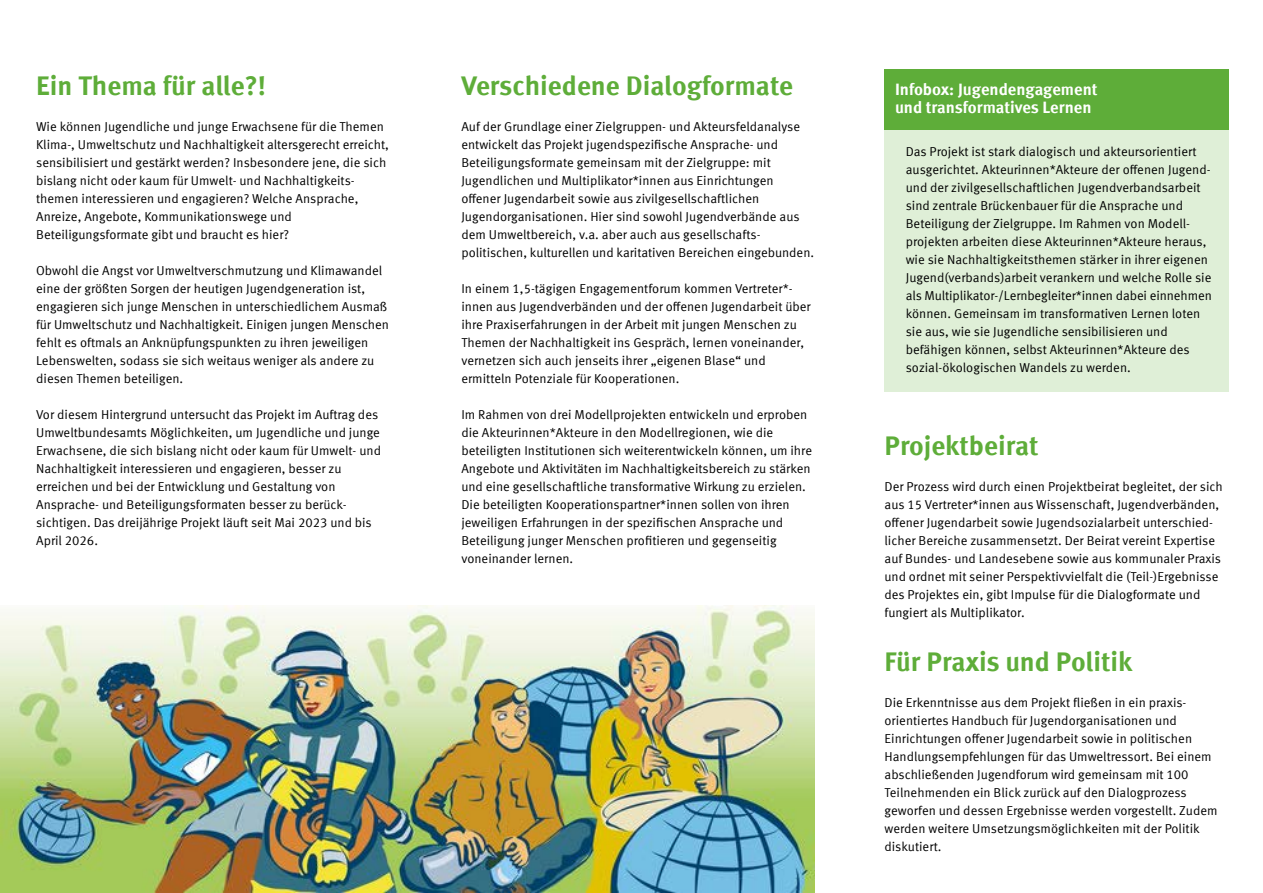
<style>
.page{position:relative;width:1263px;height:893px;background:#fff}
.page>*{position:absolute;margin:0;border:0;box-sizing:border-box;transform-origin:0 0}
.t1{font:700 27px "Meta Offc Pro";color:#5ead39}
.t2{font:700 16.5px/18px "Meta Offc Pro";color:#fff}
.t3{font:12.9px/18px "Meta Offc Pro Norm";color:#000}
</style>
<div class="page">
<img style="left:0;top:605px;width:814px;height:288px">
<div style="left:884px;top:128px;width:345px;height:263px;background:#dfefd7"></div>
<div style="left:884px;top:69px;width:345px;height:60px;background:#5ead39"></div>
<h1 class="t1" style="left:36px;top:64px;width:231px">Ein Thema für alle?!</h1>
<p class="t3" style="left:36px;top:116px;width:354px">Wie können Jugendliche und junge Erwachsene für die Themen Klima-, Umweltschutz und Nachhaltigkeit altersgerecht erreicht, sensibilisiert und gestärkt werden? Insbesondere jene, die sich bislang nicht oder kaum für Umwelt- und Nachhaltigkeits&shy;themen interessieren und engagieren? Welche Ansprache, Anreize, Angebote, Kommunikationswege und Beteiligungsformate gibt und braucht es hier?</p>
<p class="t3" style="left:36px;top:260px;width:354px">Obwohl die Angst vor Umweltverschmutzung und Klimawandel eine der größten Sorgen der heutigen Jugendgeneration ist, engagieren sich junge Menschen in unterschiedlichem Ausmaß für Umweltschutz und Nachhaltigkeit. Einigen jungen Menschen fehlt es oftmals an Anknüpfungspunkten zu ihren jeweiligen Lebenswelten, sodass sie sich weitaus weniger als andere zu diesen Themen beteiligen.</p>
<p class="t3" style="left:36px;top:404px;width:346px">Vor diesem Hintergrund untersucht das Projekt im Auftrag des Umweltbundesamts Möglichkeiten, um Jugendliche und junge Erwachsene, die sich bislang nicht oder kaum für Umwelt- und Nachhaltigkeit interessieren und engagieren, besser zu erreichen und bei der Entwicklung und Gestaltung von Ansprache- und Beteiligungsformaten besser zu berück&shy;sichtigen. Das dreijährige Projekt läuft seit Mai 2023 und bis April 2026.</p>
<h1 class="t1" style="left:461px;top:64px;width:333px">Verschiedene Dialogformate</h1>
<p class="t3" style="left:461px;top:116px;width:354px">Auf der Grundlage einer Zielgruppen- und Akteursfeldanalyse entwickelt das Projekt jugendspezifische Ansprache- und Beteiligungsformate gemeinsam mit der Zielgruppe: mit Jugendlichen und Multiplikator*innen aus Einrichtungen offener Jugendarbeit sowie aus zivilgesellschaftlichen -Jugendorganisationen. Hier sind sowohl Jugendverbände aus dem Umweltbereich, v.a. aber auch aus gesellschafts&shy;politischen, kulturellen und karitativen Bereichen eingebunden.</p>
<p class="t3" style="left:461px;top:278px;width:351px">In einem 1,5-tägigen Engagementforum kommen Vertreter*- innen aus Jugendverbänden und der offenen Jugendarbeit über ihre Praxiserfahrungen in der Arbeit mit jungen Menschen zu Themen der Nachhaltigkeit ins Gespräch, lernen voneinander, vernetzen sich auch jenseits ihrer „eigenen Blase“ und ermitteln Potenziale für Kooperationen.</p>
<p class="t3" style="left:461px;top:404px;width:352px">Im Rahmen von drei Modellprojekten entwickeln und erproben die Akteurinnen*Akteure in den Modellregionen, wie die beteiligten Institutionen sich weiterentwickeln können, um ihre Angebote und Aktivitäten im Nachhaltigkeitsbereich zu stärken und eine gesellschaftliche transformative Wirkung zu erzielen.<br>Die beteiligten Kooperationspartner*innen sollen von ihren jeweiligen Erfahrungen in der spezifischen Ansprache und Beteiligung junger Menschen profitieren und gegenseitig voneinander lernen.</p>
<h2 class="t2" style="left:895px;top:79px;width:204px">Infobox: Jugendengagement und transformatives Lernen</h2>
<p class="t3" style="left:906px;top:142px;width:308px">Das Projekt ist stark dialogisch und akteursorientiert ausgerichtet. Akteurinnen*Akteure der offenen Jugend&shy;und der zivilgesellschaftlichen Jugendverbandsarbeit sind zentrale Brückenbauer für die Ansprache und Beteiligung der Zielgruppe. Im Rahmen von Modell&shy;projekten arbeiten diese Akteurinnen*Akteure heraus, wie sie Nachhaltigkeitsthemen stärker in ihrer eigenen Jugend(verbands)arbeit verankern und welche Rolle sie als Multiplikator-/Lernbegleiter*innen dabei einnehmen können. Gemeinsam im transformativen Lernen loten sie aus, wie sie Jugendliche sensibilisieren und befähigen können, selbst Akteurinnen*Akteure des sozial-ökologischen Wandels zu werden.</p>
<h1 class="t1" style="left:884px;top:424px;width:156px">Projektbeirat</h1>
<p class="t3" style="left:884px;top:476px;width:340px">Der Prozess wird durch einen Projektbeirat begleitet, der sich aus 15 Vertreter*innen aus Wissenschaft, Jugendverbänden, offener Jugendarbeit sowie Jugendsozialarbeit unterschied&shy;licher Bereiche zusammensetzt. Der Beirat vereint Expertise auf Bundes- und Landesebene sowie aus kommunaler Praxis und ordnet mit seiner Perspektivvielfalt die (Teil-)Ergebnisse des Projektes ein, gibt Impulse für die Dialogformate und fungiert als Multiplikator.</p>
<h1 class="t1" style="left:884px;top:640px;width:249px">Für Praxis und Politik</h1>
<p class="t3" style="left:884px;top:692px;width:335px">Die Erkenntnisse aus dem Projekt fließen in ein praxis&shy;orientiertes Handbuch für Jugendorganisationen und Einrichtungen offener Jugendarbeit sowie in politischen Handlungsempfehlungen für das Umweltressort. Bei einem abschließenden Jugendforum wird gemeinsam mit 100<br>Teilnehmenden ein Blick zurück auf den Dialogprozess geworfen und dessen Ergebnisse werden vorgestellt. Zudem werden weitere Umsetzungsmöglichkeiten mit der Politik diskutiert.</p>
</div>
